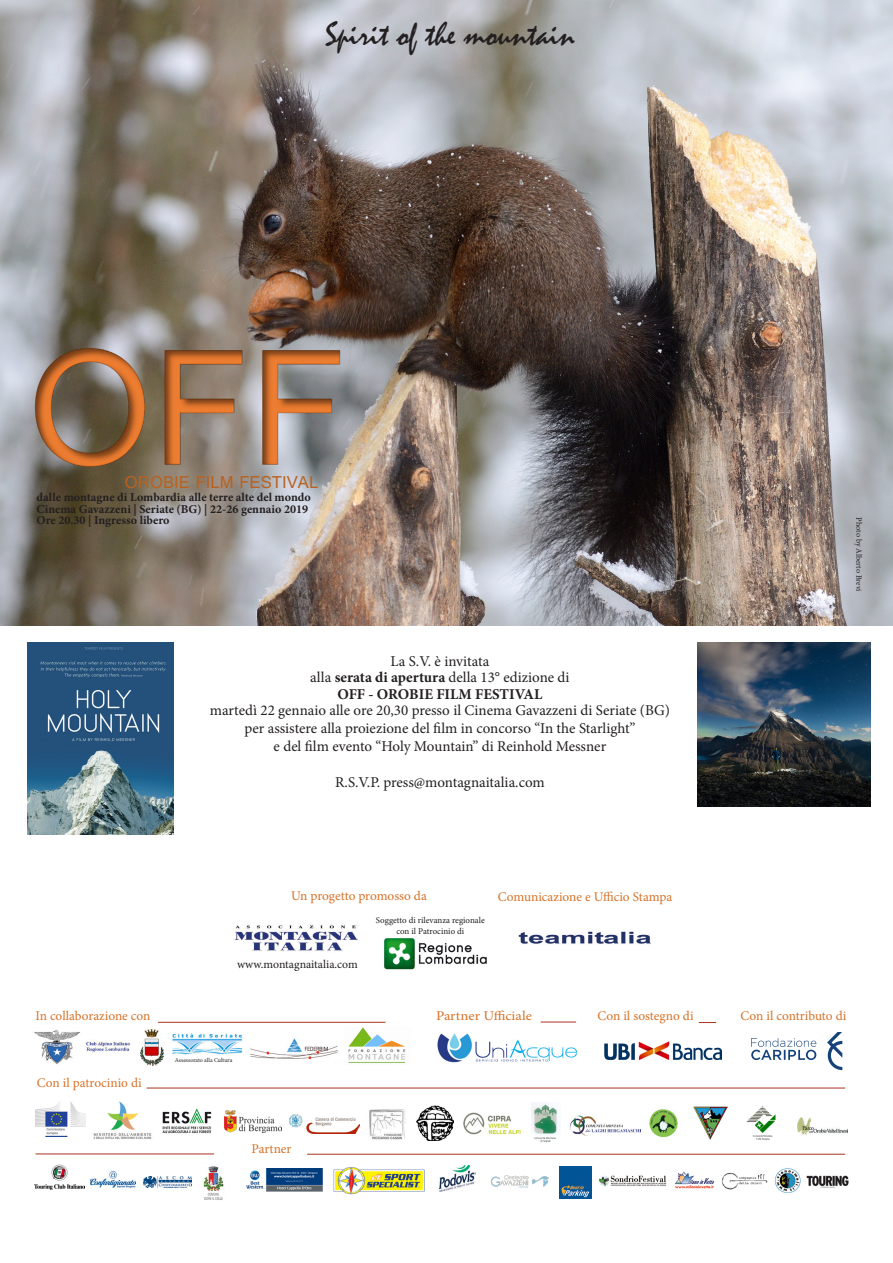
<style>
.page{position:relative;width:893px;height:1263px;background:#fff}
.page>*{position:absolute;margin:0;border:0;box-sizing:border-box;transform-origin:0 0}
.t1{font:34.2px "Mistral";color:#231f20}
.t2{font:18.15px "Gautami";color:#b76221}
.t3{font:15px/16.4px "Minion Pro";color:#231f20;text-align:center}
.t4{font:13.35px "Minion Pro";color:#d67229}
.t5{font:13.35px "Minion Pro";color:#d67229;scale:1.1 1}
.t6{font:700 12px "Minion Pro";color:#231f20}
.t7{font:11.85px "Minion Pro";color:#231f20}
.t8{font:8.85px/11.6px "Minion Pro";color:#231f20;text-align:center}
.t9{font:8.1px "Minion Pro";letter-spacing:-.005em;color:#231f20}
.t10{font:6px "Minion Pro";color:#231f20}
.s1{font-weight:700}
</style>
<div class="page">
<img style="left:34px;top:1030px;width:97px;height:34px">
<img style="left:140px;top:1029px;width:103px;height:36px">
<svg style="left:751px;top:1032px;width:91px;height:38px"></svg>
<img style="left:604px;top:1041px;width:118px;height:18px">
<img style="left:437px;top:1033px;width:141px;height:30px">
<img style="left:36px;top:1102px;width:49px;height:34px">
<img style="left:93px;top:1101px;width:59px;height:38px">
<img style="left:162px;top:1108px;width:50px;height:26px">
<img style="left:289px;top:1114px;width:71px;height:20px">
<img style="left:225px;top:1110px;width:56px;height:23px">
<img style="left:463px;top:1112px;width:58px;height:23px">
<img style="left:250px;top:1038px;width:88px;height:22px">
<img style="left:369px;top:1109px;width:37px;height:31px">
<img style="left:348px;top:1027px;width:58px;height:36px">
<img style="left:649px;top:1109px;width:29px;height:29px">
<img style="left:532px;top:1104px;width:27px;height:38px">
<img style="left:694px;top:1107px;width:34px;height:33px">
<img style="left:569px;top:1115px;width:71px;height:20px">
<img style="left:35px;top:1164px;width:50px;height:25px">
<img style="left:143px;top:1176px;width:49px;height:12px">
<img style="left:91px;top:1171px;width:44px;height:17px">
<img style="left:559px;top:1166px;width:32px;height:32px">
<img style="left:491px;top:1175px;width:58px;height:13px">
<img style="left:598px;top:1175px;width:69px;height:11px">
<img style="left:246px;top:1169px;width:76px;height:23px">
<img style="left:439px;top:1165px;width:36px;height:27px">
<img style="left:774px;top:1168px;width:27px;height:26px">
<img style="left:675px;top:1171px;width:40px;height:17px">
<img style="left:721px;top:1172px;width:47px;height:18px">
<img style="left:203px;top:1166px;width:21px;height:34px">
<img style="left:334px;top:1166px;width:90px;height:29px">
<img style="left:746px;top:1106px;width:30px;height:35px">
<img style="left:797px;top:1117px;width:51px;height:17px">
<img style="left:806px;top:1175px;width:43px;height:13px">
<hr style="left:158px;top:1022px;width:227px;height:1px;background:#a83422">
<hr style="left:541px;top:1022px;width:35px;height:1px;background:#a83422">
<hr style="left:147px;top:1088px;width:698px;height:1px;background:#a83422">
<svg style="left:699px;top:1022px;width:17px;height:1px"></svg>
<hr style="left:307px;top:1154px;width:538px;height:1px;background:#a83422">
<img style="left:417px;top:1106px;width:36px;height:34px">
<hr style="left:35px;top:1154px;width:179px;height:1px;background:#a83422">
<img style="left:234px;top:925px;width:124px;height:26px">
<img style="left:518px;top:931px;width:132px;height:13px">
<img style="left:384px;top:938px;width:103px;height:32px">
<img style="left:28px;top:642px;width:146px;height:192px">
<img style="left:697px;top:642px;width:173px;height:165px">
<img style="left:0;top:0;width:893px;height:625px">
<img style="left:24px;top:335px;width:325px;height:136px">
<p class="t1" style="left:325px;top:14px;width:251px">Spirit of the mountain</p>
<p class="t2" style="left:125px;top:471px;width:195px">OROBIE FILM FESTIVAL</p>
<p class="t6" style="left:37px;top:489px;width:276px">dalle montagne di Lombardia alle terre alte del mondo</p>
<p class="t6" style="left:37px;top:501px;width:273px">Cinema Gavazzeni | Seriate (BG) | 22-26 gennaio 2019</p>
<p class="t6" style="left:37px;top:512px;width:134px">Ore 20.30 | Ingresso libero</p>
<p class="t3" style="left:391px;top:653px;width:100px">La S.V. è invitata</p>
<p class="t3" style="left:310px;top:669px;width:261px">alla <span class="s1">serata di apertura</span> della 13° edizione di</p>
<p class="t3" style="left:210px;top:686px;width:462px"><span class="s1">OFF - OROBIE FILM FESTIVAL<br></span>martedì 22 gennaio alle ore 20,30 presso il Cinema Gavazzeni di Seriate (BG)</p>
<p class="t3" style="left:244px;top:719px;width:392px;line-height:18px">per assistere alla proiezione del film in concorso “In the Starlight” e del film evento “Holy Mountain” di Reinhold Messner</p>
<p class="t3" style="left:335px;top:774px;width:211px">R.S.V.P. press@montagnaitalia.com</p>
<p class="t9" style="left:864px;top:517px;width:76px;rotate:90deg">Photo by Alberto Brevi</p>
<p class="t4" style="left:291px;top:887px;width:137px">Un progetto promosso da</p>
<p class="t4" style="left:498px;top:888px;width:176px">Comunicazione e Ufficio Stampa</p>
<p class="t8" style="left:376px;top:914px;width:110px">Soggetto di rilevanza regionale con il Patrocinio di</p>
<p class="t7" style="left:237px;top:956px;width:122px">www.montagnaitalia.com</p>
<p class="t4" style="left:35px;top:1007px;width:116px">In collaborazione con</p>
<p class="t5" style="left:436px;top:1007px;width:89px">Partner Ufficiale</p>
<p class="t4" style="left:597px;top:1007px;width:98px">Con il sostegno di</p>
<p class="t4" style="left:740px;top:1007px;width:107px">Con il contributo di</p>
<p class="t4" style="left:37px;top:1074px;width:106px">Con il patrocinio di</p>
<p class="t10" style="left:175px;top:1056px;width:59px">Assessorato alla Cultura</p>
<p class="t4" style="left:252px;top:1140px;width:41px">Partner</p>
</div>
